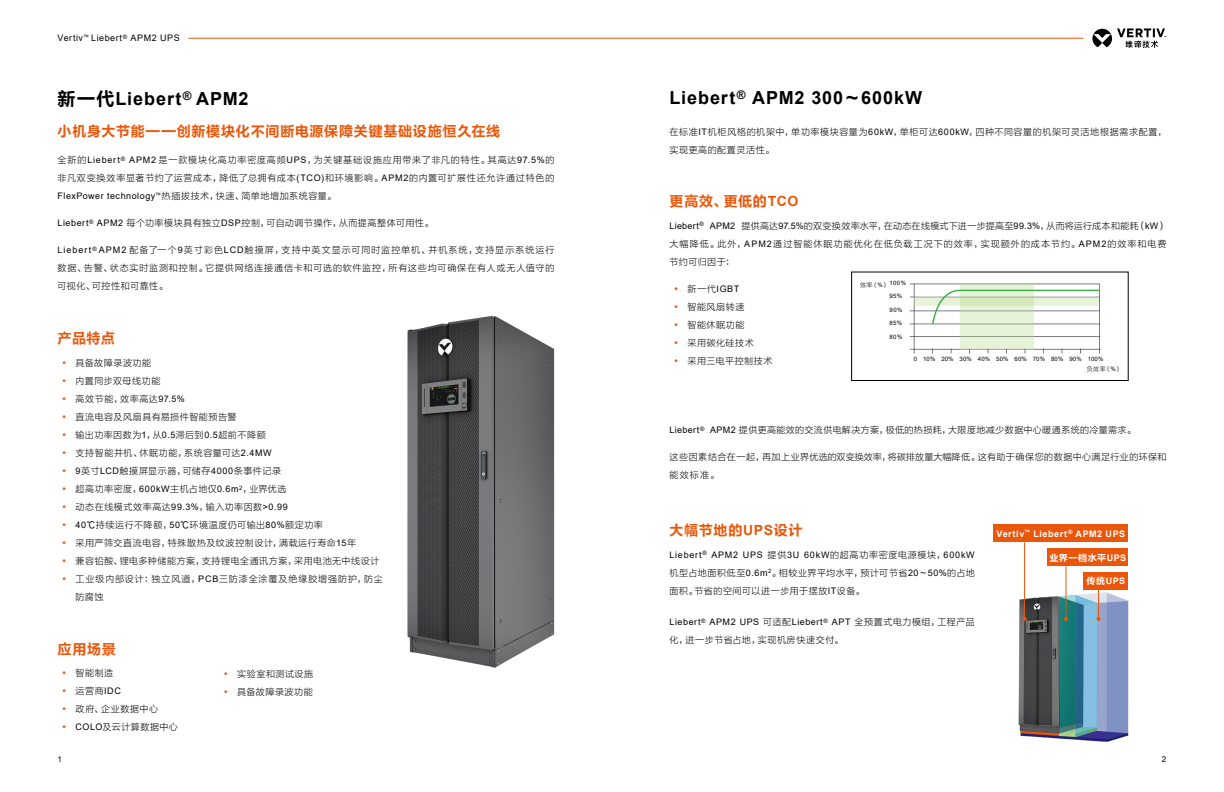
<style>
.page{position:relative;width:1224px;height:792px;background:#fff}
.page>*{position:absolute;margin:0;border:0;box-sizing:border-box;transform-origin:0 0}
.t1{font:700 18px "Arial";letter-spacing:.05em;color:#000}
.t2{font:14px "FZLTCHJW GB1 0";letter-spacing:.055em;color:#ea570a}
.t3{font:9px/18px "FZLTXHJW GB1 0";letter-spacing:.06em;color:#000;text-align:justify}
.t4{font:9px/18px "FZLTXHJW GB1 0";letter-spacing:.105em;color:#000}
.t5{font:9px "Arial";letter-spacing:.06em;color:#000}
.t6{font:700 9px "Arial";letter-spacing:.065em;color:#fff}
.t7{font:9px "FZLTCHJW GB1 0";letter-spacing:.065em;color:#fff}
.t8{font:8px "Arial";color:#000}
.t9{font:6px "Arial";letter-spacing:.04em;color:#000}
.t10{font:6px "FZLTXHJW GB1 0";color:#000}
.s1{font-family:"FZLTCHJW GB1 0";font-weight:400}
.s2{font-family:"Arial"}
.s3{font-family:"FZLTHJW GB1 0"}
.s4{font-family:"Arial";font-weight:700}
.s5{font-family:"FZLTXHJW GB1 0"}
</style>
<div class="page">
<svg style="left:1092px;top:28px;width:74px;height:20px"></svg>
<hr style="left:188px;top:38px;width:895px;height:1px;background:#ea570a">
<img style="left:407px;top:315px;width:148px;height:353px">
<img style="left:909px;top:283px;width:192px;height:71px">
<div style="left:851px;top:272px;width:277px;height:109px;border:1px solid #000"></div>
<div style="left:993px;top:524px;width:135px;height:18px;background:#ea570a"></div>
<div style="left:1047px;top:548px;width:81px;height:18px;background:#ea570a"></div>
<div style="left:1083px;top:572px;width:45px;height:18px;background:#ea570a"></div>
<img style="left:1018px;top:588px;width:111px;height:154px">
<hr style="left:1024px;top:542px;width:1px;height:77px;background:#ea570a">
<svg style="left:1023px;top:617px;width:4px;height:4px"></svg>
<hr style="left:1065px;top:566px;width:1px;height:53px;background:#ea570a">
<svg style="left:1064px;top:617px;width:4px;height:4px"></svg>
<hr style="left:1098px;top:588px;width:1px;height:31px;background:#ea570a">
<svg style="left:1097px;top:617px;width:4px;height:4px"></svg>
<p class="t5" style="left:58px;top:32px;width:124px">Vertiv<sup>™</sup> Liebert<sup>®</sup> APM2 UPS</p>
<p class="t1" style="left:58px;top:86px;width:192px"><span class="s1">新一代</span>Liebert<sup>®</sup> APM2</p>
<p class="t2" style="left:58px;top:124px;width:444px">小机身大节能——创新模块化不间断电源保障关键基础设施恒久在线</p>
<p class="t3" style="left:58px;top:152px;width:498px">全新的<span class="s2">Liebert</span><sup>®</sup> <span class="s2">APM2</span> 是一款模块化高功率密度高频<span class="s2">UPS</span><span class="s3">，</span>为关键基础设施应用带来了非凡的特性<span class="s3">。</span>其高达<span class="s2">97.5%</span>的非凡双变换效率显著节约了运营成本<span class="s3">，</span>降低了总拥有成本<span class="s2">(TCO)</span>和环境影响<span class="s3">。</span><span class="s2">APM2</span>的内置可扩展性还允许通过特色的<span class="s2">FlexPower technology</span><sup>™</sup>热插拔技术<span class="s3">，</span>快速<span class="s3">、</span>简单地增加系统容量<span class="s3">。</span></p>
<p class="t3" style="left:58px;top:215px;width:377px"><span class="s2">Liebert</span><sup>®</sup> <span class="s2">APM2</span> 每个功率模块具有独立<span class="s2">DSP</span>控制<span class="s3">，</span>可自动调节操作<span class="s3">，</span>从而提高整体可用性<span class="s3">。</span></p>
<p class="t3" style="left:58px;top:242px;width:498px"><span class="s2">Liebert</span><sup>®</sup> <span class="s2">APM2</span> 配备了一个<span class="s2">9</span>英寸彩色<span class="s2">LCD</span>触摸屏<span class="s3">，</span>支持中英文显示可同时监控单机<span class="s3">、</span>并机系统<span class="s3">，</span>支持显示系统运行数据<span class="s3">、</span>告警<span class="s3">、</span>状态实时监测和控制<span class="s3">。</span>它提供网络连接通信卡和可选的软件监控<span class="s3">，</span>所有这些均可确保在有人或无人值守的可视化<span class="s3">、</span>可控性和可靠性<span class="s3">。</span></p>
<p class="t2" style="left:58px;top:331px;width:59px">产品特点</p>
<p class="t3" style="left:76px;top:354px;width:77px">具备故障录波功能</p>
<p class="t3" style="left:76px;top:372px;width:86px">内置同步双母线功能</p>
<p class="t3" style="left:76px;top:390px;width:111px">高效节能<span class="s3">，</span>效率高达<span class="s2">97.5%</span></p>
<p class="t3" style="left:76px;top:408px;width:163px">直流电容及风扇具有易损件智能预告警</p>
<p class="t3" style="left:76px;top:426px;width:192px">输出功率因数为<span class="s2">1</span><span class="s3">，</span>从<span class="s2">0.5</span>滞后到<span class="s2">0.5</span>超前不降额</p>
<p class="t3" style="left:76px;top:444px;width:198px">支持智能并机<span class="s3">、</span>休眠功能<span class="s3">，</span>系统容量可达<span class="s2">2.4MW</span></p>
<p class="t3" style="left:76px;top:462px;width:207px"><span class="s2">9</span>英寸<span class="s2">LCD</span>触摸屏显示器<span class="s3">，</span>可储存<span class="s2">4000</span>条事件记录</p>
<p class="t3" style="left:76px;top:480px;width:212px">超高功率密度<span class="s3">，</span><span class="s2">600kW</span>主机占地仅<span class="s2">0.6m</span><sup>2</sup><span class="s3">，</span>业界优选</p>
<p class="t3" style="left:76px;top:498px;width:214px">动态在线模式效率高达<span class="s2">99.3%</span><span class="s3">，</span>输入功率因数<span class="s2">&gt;0.99</span></p>
<p class="t3" style="left:76px;top:516px;width:249px"><span class="s2">40</span><span class="s3">℃</span>持续运行不降额<span class="s3">，</span><span class="s2">50</span><span class="s3">℃</span>环境温度仍可输出<span class="s2">80%</span>额定功率</p>
<p class="t3" style="left:76px;top:534px;width:282px">采用严筛交直流电容<span class="s3">，</span>特殊散热及纹波控制设计<span class="s3">，</span>满载运行寿命<span class="s2">15</span>年</p>
<p class="t3" style="left:76px;top:552px;width:305px">兼容铅酸<span class="s3">、</span>锂电多种储能方案<span class="s3">，</span>支持锂电全通讯方案<span class="s3">，</span>采用电池无中线设计</p>
<p class="t4" style="left:76px;top:570px;width:309px">工业级内部设计<span class="s3">：</span>独立风道<span class="s3">，</span><span class="s2">PCB</span>三防漆全涂覆及绝缘胶增强防护<span class="s3">，</span>防尘防腐蚀</p>
<p class="t2" style="left:58px;top:641px;width:60px">应用场景</p>
<p class="t3" style="left:76px;top:665px;width:39px">智能制造</p>
<p class="t3" style="left:76px;top:683px;width:47px">运营商<span class="s2">IDC</span></p>
<p class="t3" style="left:76px;top:701px;width:84px">政府<span class="s3">、</span>企业数据中心</p>
<p class="t3" style="left:76px;top:719px;width:104px"><span class="s2">COLO</span>及云计算数据中心</p>
<p class="t3" style="left:237px;top:665px;width:78px">实验室和测试设施</p>
<p class="t3" style="left:237px;top:683px;width:77px">具备故障录波功能</p>
<p class="t1" style="left:670px;top:85px;width:254px">Liebert<sup>®</sup> APM2 300<span class="s1">～</span>600kW</p>
<p class="t3" style="left:670px;top:124px;width:498px">在标准<span class="s2">IT</span>机柜风格的机架中<span class="s3">，</span>单功率模块容量为<span class="s2">60kW</span><span class="s3">，</span>单柜可达<span class="s2">600kW</span><span class="s3">，</span>四种不同容量的机架可灵活地根据需求配置<span class="s3">，</span>实现更高的配置灵活性<span class="s3">。</span></p>
<p class="t2" style="left:670px;top:194px;width:130px">更高效、更低的<span class="s4">TCO</span></p>
<p class="t3" style="left:670px;top:217px;width:498px"><span class="s2">Liebert</span><sup>®</sup> <span class="s2">APM2</span> 提供高达<span class="s2">97.5%</span>的双变换效率水平<span class="s3">，</span>在动态在线模式下进一步提高至<span class="s2">99.3%</span><span class="s3">，</span>从而将运行成本和能耗<span class="s3">（</span><span class="s2">kW</span><span class="s3">）</span>大幅降低<span class="s3">。</span>此外<span class="s3">，</span><span class="s2">APM2</span>通过智能休眠功能优化在低负载工况下的效率<span class="s3">，</span>实现额外的成本节约<span class="s3">。</span><span class="s2">APM2</span>的效率和电费节约可归因于<span class="s3">：</span></p>
<p class="t5" style="left:688px;top:283px;width:53px"><span class="s5">新一代</span>IGBT</p>
<p class="t3" style="left:688px;top:299px;width:58px">智能风扇转速</p>
<p class="t3" style="left:688px;top:317px;width:58px">智能休眠功能</p>
<p class="t3" style="left:688px;top:335px;width:68px">采用碳化硅技术</p>
<p class="t3" style="left:688px;top:353px;width:86px">采用三电平控制技术</p>
<p class="t9" style="left:889px;top:279px;width:18px">100%</p>
<p class="t9" style="left:889px;top:292px;width:14px">95%</p>
<p class="t9" style="left:889px;top:306px;width:14px">90%</p>
<p class="t9" style="left:889px;top:319px;width:14px">85%</p>
<p class="t9" style="left:889px;top:333px;width:14px">80%</p>
<p class="t10" style="left:860px;top:282px;width:29px">效率<span class="s3">（</span><span class="s2">%</span><span class="s3">）</span></p>
<p class="t9" style="left:914px;top:355px;width:191px">0 10% 20% 30% 40% 50% 60% 70% 80% 90% 100%</p>
<p class="t10" style="left:1087px;top:365px;width:36px">负效率<span class="s3">（</span><span class="s2">%</span><span class="s3">）</span></p>
<p class="t3" style="left:670px;top:421px;width:468px"><span class="s2">Liebert</span><sup>®</sup> <span class="s2">APM2</span> 提供更高能效的交流供电解决方案<span class="s3">，</span>极低的热损耗<span class="s3">，</span>大限度地减少数据中心暖通系统的冷量需求<span class="s3">。</span></p>
<p class="t3" style="left:670px;top:448px;width:498px">这些因素结合在一起<span class="s3">，</span>再加上业界优选的双变换效率<span class="s3">，</span>将碳排放量大幅降低<span class="s3">。</span>这有助于确保您的数据中心满足行业的环保和能效标准<span class="s3">。</span></p>
<p class="t2" style="left:670px;top:523px;width:134px">大幅节地的<span class="s4">UPS</span>设计</p>
<p class="t3" style="left:670px;top:546px;width:307px"><span class="s2">Liebert</span><sup>®</sup> <span class="s2">APM2 UPS</span> 提供<span class="s2">3U 60kW</span>的超高功率密度电源模块<span class="s3">，</span><span class="s2">600kW</span>机型占地面积低至<span class="s2">0.6m</span><sup>2</sup><span class="s3">。</span>相较业界平均水平<span class="s3">，</span>预计可节省<span class="s2">20</span><span class="s3">～</span><span class="s2">50%</span>的占地面积<span class="s3">。</span>节省的空间可以进一步用于摆放<span class="s2">IT</span>设备<span class="s3">。</span></p>
<p class="t3" style="left:670px;top:614px;width:307px"><span class="s2">Liebert</span><sup>®</sup> <span class="s2">APM2 UPS</span> 可适配<span class="s2">Liebert</span><sup>®</sup> <span class="s2">APT</span> 全预置式电力模组<span class="s3">，</span>工程产品化<span class="s3">，</span>进一步节省占地<span class="s3">，</span>实现机房快速交付<span class="s3">。</span></p>
<p class="t6" style="left:996px;top:527px;width:130px">Vertiv<sup>™</sup> Liebert<sup>®</sup> APM2 UPS</p>
<p class="t7" style="left:1049px;top:552px;width:78px">业界一档水平<span class="s4">UPS</span></p>
<p class="t6" style="left:1086px;top:575px;width:40px"><span class="s1">传统</span>UPS</p>
<p class="t8" style="left:58px;top:753px;width:6px">1</p>
<p class="t8" style="left:1162px;top:753px;width:6px">2</p>
</div>
